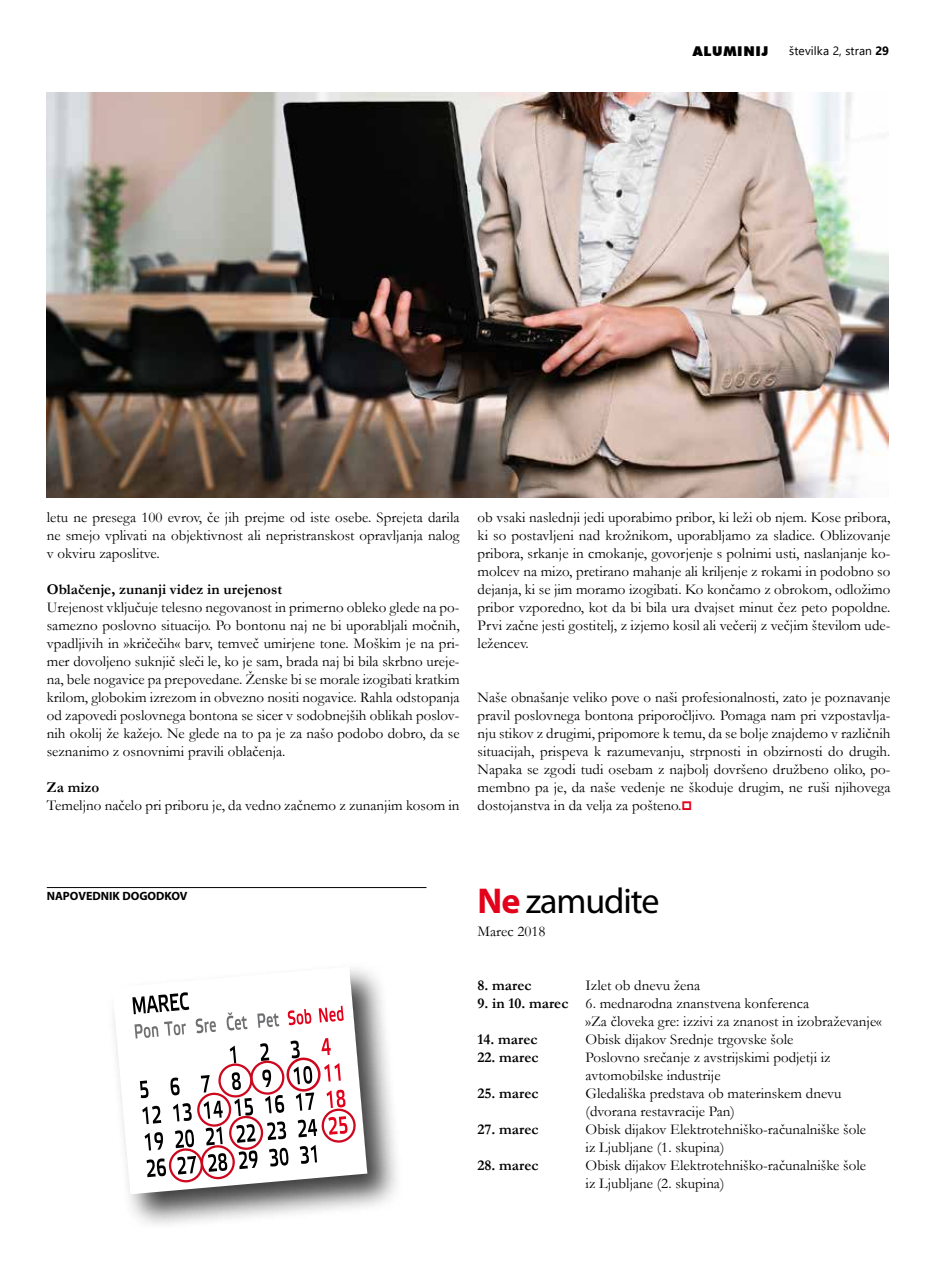
<style>
.page{position:relative;width:936px;height:1276px;background:#fff}
.page>*{position:absolute;margin:0;border:0;box-sizing:border-box;transform-origin:0 0}
.t1{font:36px "Myriad Pro";letter-spacing:-.03em;color:#000}
.t2{font:15px/18px "Garamond";color:#000}
.t3{font:700 15px "Garamond";color:#000}
.t4{font:900 13.5px "Futura X Blk BT Extra";letter-spacing:.05em;color:#000}
.t5{font:700 12px "Myriad Pro";color:#000}
.t6{font:12px "Segoe UI";letter-spacing:.01em;color:#000}
.s1{font-weight:700}
.s2{font-weight:700;color:#e2001a}
</style>
<div class="page">
<img style="left:47px;top:93px;width:841px;height:404px">
<hr style="left:47px;top:887px;width:379px;height:1px;background:#000">
<div style="left:107px;top:961px;width:297px;height:269px;background:#000;opacity:.75"></div>
<svg style="left:112px;top:966px;width:255px;height:9px"></svg>
<svg style="left:112px;top:975px;width:255px;height:219px"></svg>
<p class="t4" style="left:693px;top:43px;width:77px">ALUMINIJ</p>
<p class="t6" style="left:789px;top:40px;width:101px">številka 2, stran <span class="s1">29</span></p>
<p class="t2" style="left:47px;top:508px;width:414px;text-align:justify">letu ne presega 100 evrov, če jih prejme od iste osebe. Sprejeta darila ne smejo vplivati na objektivnost ali nepristranskost opravljanja nalog v okviru zaposlitve.</p>
<p class="t3" style="left:47px;top:579px;width:237px">Oblačenje, zunanji videz in urejenost</p>
<p class="t2" style="left:47px;top:598px;width:414px;text-align:justify">Urejenost vključuje telesno negovanost in primerno obleko glede na po&shy;samezno poslovno situacijo. Po bontonu naj ne bi uporabljali močnih, vpadljivih in »kričečih« barv, temveč umirjene tone. Moškim je na pri&shy;mer dovoljeno suknjič sleči le, ko je sam, brada naj bi bila skrbno ureje&shy;na, bele nogavice pa prepovedane. Ženske bi se morale izogibati kratkim krilom, globokim izrezom in obvezno nositi nogavice. Rahla odstopanja od zapovedi poslovnega bontona se sicer v sodobnejših oblikah poslov&shy;nih okolij že kažejo. Ne glede na to pa je za našo podobo dobro, da se seznanimo z osnovnimi pravili oblačenja.</p>
<p class="t3" style="left:47px;top:777px;width:54px">Za mizo</p>
<p class="t2" style="left:47px;top:796px;width:414px">Temeljno načelo pri priboru je, da vedno začnemo z zunanjim kosom in</p>
<p class="t2" style="left:477px;top:508px;width:414px;text-align:justify">ob vsaki naslednji jedi uporabimo pribor, ki leži ob njem. Kose pribora, ki so postavljeni nad krožnikom, uporabljamo za sladice. Oblizovanje pribora, srkanje in cmokanje, govorjenje s polnimi usti, naslanjanje ko&shy;molcev na mizo, pretirano mahanje ali kriljenje z rokami in podobno so dejanja, ki se jim moramo izogibati. Ko končamo z obrokom, odložimo pribor vzporedno, kot da bi bila ura dvajset minut čez peto popoldne.<br>Prvi začne jesti gostitelj, z izjemo kosil ali večerij z večjim številom ude&shy;ležencev.</p>
<p class="t2" style="left:477px;top:688px;width:414px;text-align:justify">Naše obnašanje veliko pove o naši profesionalnosti, zato je poznavanje pravil poslovnega bontona priporočljivo. Pomaga nam pri vzpostavlja&shy;nju stikov z drugimi, pripomore k temu, da se bolje znajdemo v različnih situacijah, prispeva k razumevanju, strpnosti in obzirnosti do drugih.<br>Napaka se zgodi tudi osebam z najbolj dovršeno družbeno oliko, po&shy;membno pa je, da naše vedenje ne škoduje drugim, ne ruši njihovega dostojanstva in da velja za pošteno.</p>
<p class="t5" style="left:47px;top:889px;width:142px">NAPOVEDNIK DOGODKOV</p>
<h1 class="t1" style="left:477px;top:881px;width:183px"><span class="s2">Ne</span> zamudite</h1>
<p class="t2" style="left:477px;top:922px;width:69px">Marec 2018</p>
<p class="t3" style="left:477px;top:975px;width:55px">8. marec</p>
<p class="t2" style="left:585px;top:976px;width:116px">Izlet ob dnevu žena</p>
<p class="t2" style="left:585px;top:994px;width:297px;text-indent:-108px"><span class="s1">9. in 10. marec</span> 6. mednarodna znanstvena konferenca<br>»Za človeka gre: izzivi za znanost in izobraževanje«</p>
<p class="t3" style="left:477px;top:1029px;width:61px">14. marec</p>
<p class="t2" style="left:585px;top:1030px;width:209px">Obisk dijakov Srednje trgovske šole</p>
<p class="t3" style="left:477px;top:1047px;width:62px">22. marec</p>
<p class="t2" style="left:585px;top:1048px;width:246px">Poslovno srečanje z avstrijskimi podjetji iz avtomobilske industrije</p>
<p class="t3" style="left:477px;top:1083px;width:62px">25. marec</p>
<p class="t2" style="left:585px;top:1084px;width:257px">Gledališka predstava ob materinskem dnevu (dvorana restavracije Pan)</p>
<p class="t3" style="left:477px;top:1119px;width:62px">27. marec</p>
<p class="t2" style="left:585px;top:1120px;width:282px">Obisk dijakov Elektrotehniško-računalniške šole iz Ljubljane (1. skupina)</p>
<p class="t3" style="left:477px;top:1155px;width:62px">28. marec</p>
<p class="t2" style="left:585px;top:1156px;width:282px">Obisk dijakov Elektrotehniško-računalniške šole iz Ljubljane (2. skupina)</p>
</div>
